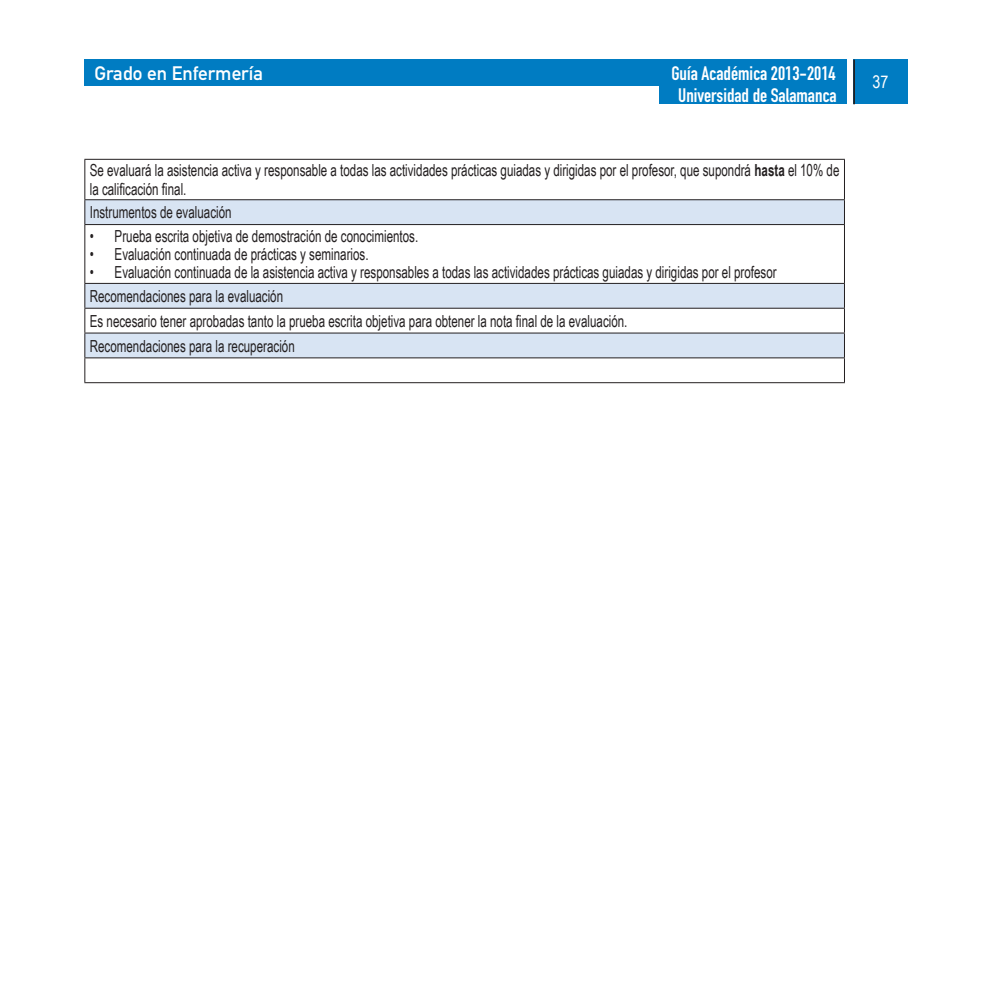
<style>
.page{position:relative;width:993px;height:993px;background:#fff}
.page>*{position:absolute;margin:0;border:0;box-sizing:border-box;transform-origin:0 0}
.t1{font:19.25px "DIN Engschrift Alternate";color:#fff}
.t2{font:19.25px "DIN Mittelschrift";color:#fff}
.t3{font:17.5px "Arial Narrow";color:#fff}
.t4{font:16.62px/18.4px "Arial Narrow";color:#231f20;scale:.85 1}
.s1{font-weight:700}
</style>
<div class="page">
<div style="left:852px;top:60px;width:55px;height:44px;background:#007cc2"></div>
<hr style="left:852px;top:60px;width:2px;height:44px;background:#231f20">
<div style="left:658px;top:60px;width:187px;height:44px;background:#007cc2"></div>
<div style="left:84px;top:60px;width:761px;height:26px;background:#007cc2"></div>
<svg style="left:85px;top:200px;width:758px;height:157px"></svg>
<hr style="left:84px;top:159px;width:760px;height:1px;background:#231f20">
<hr style="left:84px;top:160px;width:1px;height:39px;background:#231f20">
<hr style="left:843px;top:160px;width:1px;height:39px;background:#231f20">
<hr style="left:84px;top:199px;width:760px;height:1px;background:#231f20">
<svg style="left:84px;top:200px;width:1px;height:24px"></svg>
<svg style="left:843px;top:200px;width:1px;height:24px"></svg>
<hr style="left:84px;top:224px;width:760px;height:1px;background:#231f20">
<hr style="left:84px;top:225px;width:1px;height:58px;background:#231f20">
<hr style="left:843px;top:225px;width:1px;height:58px;background:#231f20">
<hr style="left:84px;top:283px;width:760px;height:1px;background:#231f20">
<hr style="left:84px;top:308px;width:760px;height:1px;background:#231f20">
<hr style="left:84px;top:332px;width:760px;height:1px;background:#231f20">
<hr style="left:84px;top:357px;width:760px;height:1px;background:#231f20">
<svg style="left:84px;top:284px;width:1px;height:98px"></svg>
<svg style="left:843px;top:284px;width:1px;height:75px"></svg>
<hr style="left:84px;top:382px;width:760px;height:1px;background:#231f20">
<p class="t2" style="left:94px;top:62px;width:170px">Grado en Enfermería</p>
<p class="t1" style="left:671px;top:62px;width:166px">Guía Académica 2013-2014</p>
<p class="t1" style="left:678px;top:84px;width:160px">Universidad de Salamanca</p>
<p class="t4" style="left:90px;top:161px;width:883px">Se evaluará la asistencia activa y responsable a todas las actividades prácticas guiadas y dirigidas por el profesor, que supondrá <span class="s1">hasta</span> el 10% de la calificación final.</p>
<p class="t4" style="left:90px;top:202px;width:168px">Instrumentos de evaluación</p>
<p class="t4" style="left:90px;top:226px;width:388px">• Prueba escrita objetiva de demostración de conocimientos.</p>
<p class="t4" style="left:90px;top:244px;width:329px">• Evaluación continuada de prácticas y seminarios.</p>
<p class="t4" style="left:90px;top:263px;width:809px">• Evaluación continuada de la asistencia activa y responsables a todas las actividades prácticas guiadas y dirigidas por el profesor</p>
<p class="t4" style="left:90px;top:286px;width:229px">Recomendaciones para la evaluación</p>
<p class="t4" style="left:90px;top:311px;width:634px">Es necesario tener aprobadas tanto la prueba escrita objetiva para obtener la nota final de la evaluación.</p>
<p class="t4" style="left:90px;top:336px;width:242px">Recomendaciones para la recuperación</p>
<p class="t3" style="left:872px;top:69px;width:17px">37</p>
</div>
